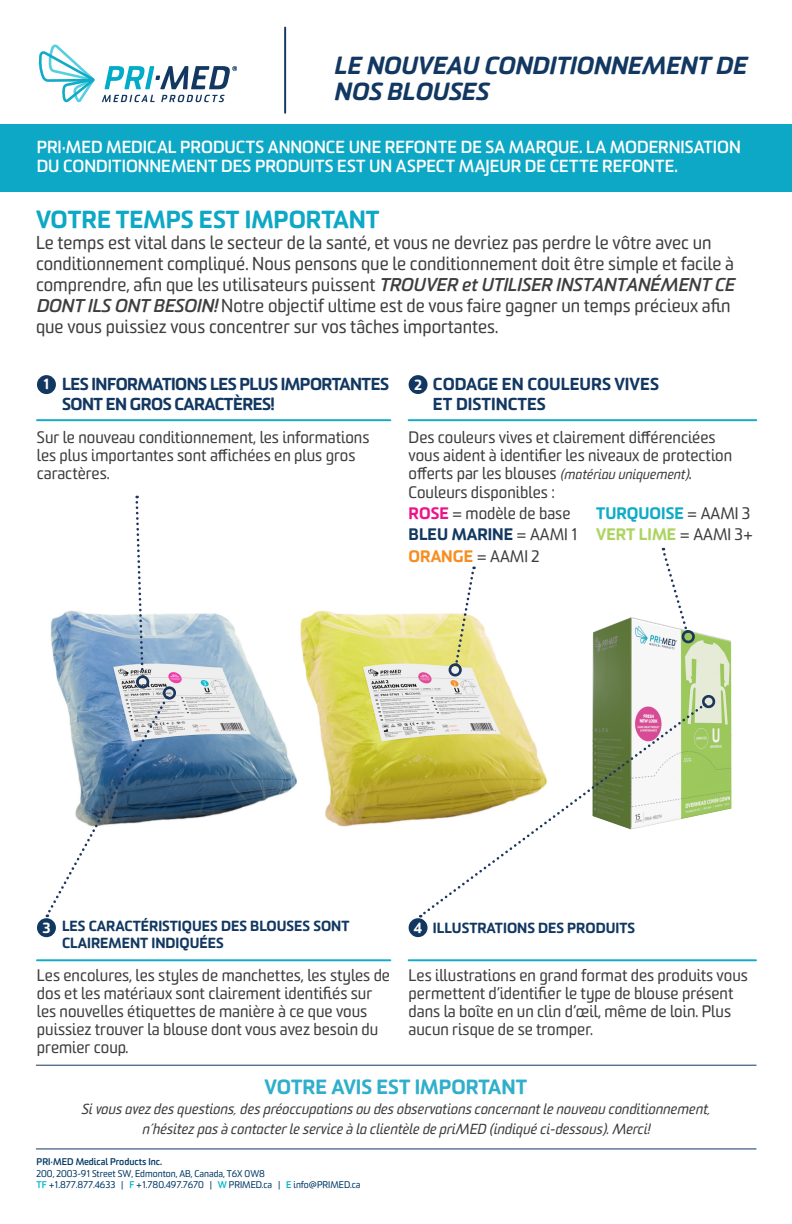
<style>
.page{position:relative;width:792px;height:1224px;background:#fff}
.page>*{position:absolute;margin:0;border:0;box-sizing:border-box;transform-origin:0 0}
.t1{font:italic 900 24px/26px "Sommet Rounded";color:#123862}
.t2{font:900 24px "Sommet Rounded";color:#0da8c5}
.t3{font:900 20px "Sommet Rounded";color:#30afca}
.t4{font:18px/21px "Sommet Rounded";color:#3e3e3f}
.t5{font:italic 17px "Sommet Rounded";color:#3e3e3f}
.t6{font:700 17px/19px "Sommet Rounded";color:#fff}
.t7{font:900 16.8px/20.2px "Sommet Rounded";letter-spacing:-.03em;color:#123862}
.t8{font:900 16.8px/20.2px "Sommet Rounded";color:#123862}
.t9{font:16.2px/18.1px "Sommet Rounded";color:#3e3e3f}
.t10{font:900 16.2px "Sommet Rounded";color:#123862}
.t11{font:900 16.2px "Sommet Rounded";color:#0fabc7}
.t12{font:900 16.2px "Sommet Rounded";color:#add461}
.t13{font:900 16.2px "Sommet Rounded";color:#f68e21}
.t14{font:900 14.2px/17.1px "Sommet Rounded";color:#123862}
.t15{font:900 14.2px "Sommet Rounded";color:#fff}
.t16{font:9.4px "Sommet Rounded";color:#003864}
.t17{font:700 9.4px "Sommet Rounded";color:#003864}
.s1{font-weight:700;font-style:italic}
.s2{font-style:italic}
.s3{font-weight:900;color:#ed138b}
.s4{font-weight:400;color:#3e3e3f}
.s5{font-weight:700;color:#00b5cb}
</style>
<div class="page">
<div style="left:37px;top:375px;width:19px;height:19px;background:#123862;border-radius:50%"></div>
<hr style="left:409px;top:419px;width:347px;height:2px;background:#0fabc7">
<hr style="left:37px;top:419px;width:353px;height:2px;background:#0fabc7">
<div style="left:409px;top:375px;width:19px;height:19px;background:#123862;border-radius:50%"></div>
<div style="left:37px;top:918px;width:19px;height:19px;background:#123862;border-radius:50%"></div>
<hr style="left:37px;top:959px;width:353px;height:2px;background:#0fabc7">
<hr style="left:409px;top:959px;width:347px;height:2px;background:#0fabc7">
<div style="left:409px;top:918px;width:19px;height:19px;background:#123862;border-radius:50%"></div>
<img style="left:50px;top:610px;width:247px;height:210px">
<img style="left:300px;top:610px;width:216px;height:217px">
<img style="left:592px;top:617px;width:140px;height:197px">
<svg style="left:421px;top:703px;width:285px;height:214px"></svg>
<svg style="left:700px;top:696px;width:17px;height:14px"></svg>
<svg style="left:134px;top:496px;width:11px;height:182px"></svg>
<div style="left:136px;top:675px;width:13px;height:14px;border:3px solid #1d365e;border-radius:50%"></div>
<svg style="left:661px;top:548px;width:28px;height:85px"></svg>
<div style="left:682px;top:630px;width:13px;height:13px;border:3px solid #1d365e;border-radius:50%"></div>
<svg style="left:46px;top:696px;width:123px;height:221px"></svg>
<div style="left:163px;top:686px;width:13px;height:14px;border:3px solid #1d365e;border-radius:50%"></div>
<svg style="left:454px;top:567px;width:22px;height:99px"></svg>
<div style="left:449px;top:663px;width:13px;height:14px;border:3px solid #1d365e;border-radius:50%"></div>
<svg style="left:105px;top:66px;width:132px;height:23px"></svg>
<svg style="left:102px;top:95px;width:53px;height:7px"></svg>
<svg style="left:161px;top:95px;width:64px;height:7px"></svg>
<svg style="left:39px;top:44px;width:56px;height:58px"></svg>
<div style="left:0;top:124px;width:792px;height:68px;background:#0da8c5"></div>
<hr style="left:284px;top:28px;width:2px;height:85px;background:#123862">
<hr style="left:36px;top:1065px;width:720px;height:1px;background:#123862">
<hr style="left:36px;top:1149px;width:720px;height:1px;background:#123862">
<p class="t1" style="left:334px;top:52px;width:414px">LE NOUVEAU CONDITIONNEMENT DE<br>NOS BLOUSES</p>
<p class="t6" style="left:37px;top:137px;width:706px">PRI·MED MEDICAL PRODUCTS ANNONCE UNE REFONTE DE SA MARQUE. LA MODERNISATION<br>DU CONDITIONNEMENT DES PRODUITS EST UN ASPECT MAJEUR DE CETTE REFONTE.</p>
<p class="t2" style="left:36px;top:204px;width:345px">VOTRE TEMPS EST IMPORTANT</p>
<p class="t4" style="left:36px;top:233px;width:700px">Le temps est vital dans le secteur de la santé, et vous ne devriez pas perdre le vôtre avec un conditionnement compliqué. Nous pensons que le conditionnement doit être simple et facile à comprendre, afin que les utilisateurs puissent <span class="s1">TROUVER et UTILISER INSTANTANÉMENT CE DONT ILS ONT BESOIN!</span> Notre objectif ultime est de vous faire gagner un temps précieux afin que vous puissiez vous concentrer sur vos tâches importantes.</p>
<p class="t7" style="left:62px;top:373px;width:329px">LES INFORMATIONS LES PLUS IMPORTANTES<br>SONT EN GROS CARACTÈRES!</p>
<p class="t8" style="left:433px;top:373px;width:228px">CODAGE EN COULEURS VIVES<br>ET DISTINCTES</p>
<p class="t9" style="left:409px;top:428px;width:325px">Des couleurs vives et clairement différenciées vous aident à identifier les niveaux de protection offerts par les blouses <span class="s2">(matériau uniquement)</span>.<br>Couleurs disponibles :</p>
<p class="t9" style="left:409px;top:504px;width:163px"><span class="s3">ROSE</span> = modèle de base</p>
<p class="t10" style="left:409px;top:524px;width:171px">BLEU MARINE <span class="s4">= AAMI 1</span></p>
<p class="t13" style="left:409px;top:545px;width:132px">ORANGE <span class="s4">= AAMI 2</span></p>
<p class="t15" style="left:44px;top:375px;width:7px">1</p>
<p class="t15" style="left:414px;top:376px;width:9px">2</p>
<p class="t9" style="left:37px;top:428px;width:334px">Sur le nouveau conditionnement, les informations les plus importantes sont affichées en plus gros caractères.</p>
<p class="t11" style="left:596px;top:503px;width:156px">TURQUOISE <span class="s4">= AAMI 3</span></p>
<p class="t12" style="left:596px;top:524px;width:159px">VERT LIME <span class="s4">= AAMI 3+</span></p>
<p class="t14" style="left:62px;top:917px;width:289px">LES CARACTÉRISTIQUES DES BLOUSES SONT<br>CLAIREMENT INDIQUÉES</p>
<p class="t15" style="left:42px;top:919px;width:10px">3</p>
<p class="t15" style="left:414px;top:919px;width:10px">4</p>
<p class="t14" style="left:433px;top:919px;width:204px">ILLUSTRATIONS DES PRODUITS</p>
<p class="t9" style="left:37px;top:966px;width:355px">Les encolures, les styles de manchettes, les styles de dos et les matériaux sont clairement identifiés sur les nouvelles étiquettes de manière à ce que vous puissiez trouver la blouse dont vous avez besoin du premier coup.</p>
<p class="t9" style="left:409px;top:966px;width:341px">Les illustrations en grand format des produits vous permettent d’identifier le type de blouse présent dans la boîte en un clin d’œil, même de loin. Plus aucun risque de se tromper.</p>
<p class="t3" style="left:265px;top:1074px;width:264px">VOTRE AVIS EST IMPORTANT</p>
<p class="t5" style="left:81px;top:1100px;width:631px">Si vous avez des questions, des préoccupations ou des observations concernant le nouveau conditionnement,</p>
<p class="t5" style="left:142px;top:1120px;width:510px">n’hésitez pas à contacter le service à la clientèle de priMED (indiqué ci-dessous). Merci!</p>
<p class="t17" style="left:37px;top:1156px;width:127px">PRI·MED Medical Products Inc.</p>
<p class="t16" style="left:37px;top:1168px;width:230px">200, 2003-91 Street SW, Edmonton, AB, Canada, T6X 0W8</p>
<p class="t16" style="left:37px;top:1179px;width:325px"><span class="s5">TF</span> +1.877.877.4633 | <span class="s5">F</span> +1.780.497.7670 | <span class="s5">W</span> PRIMED.ca | <span class="s5">E</span> info@PRIMED.ca</p>
</div>
